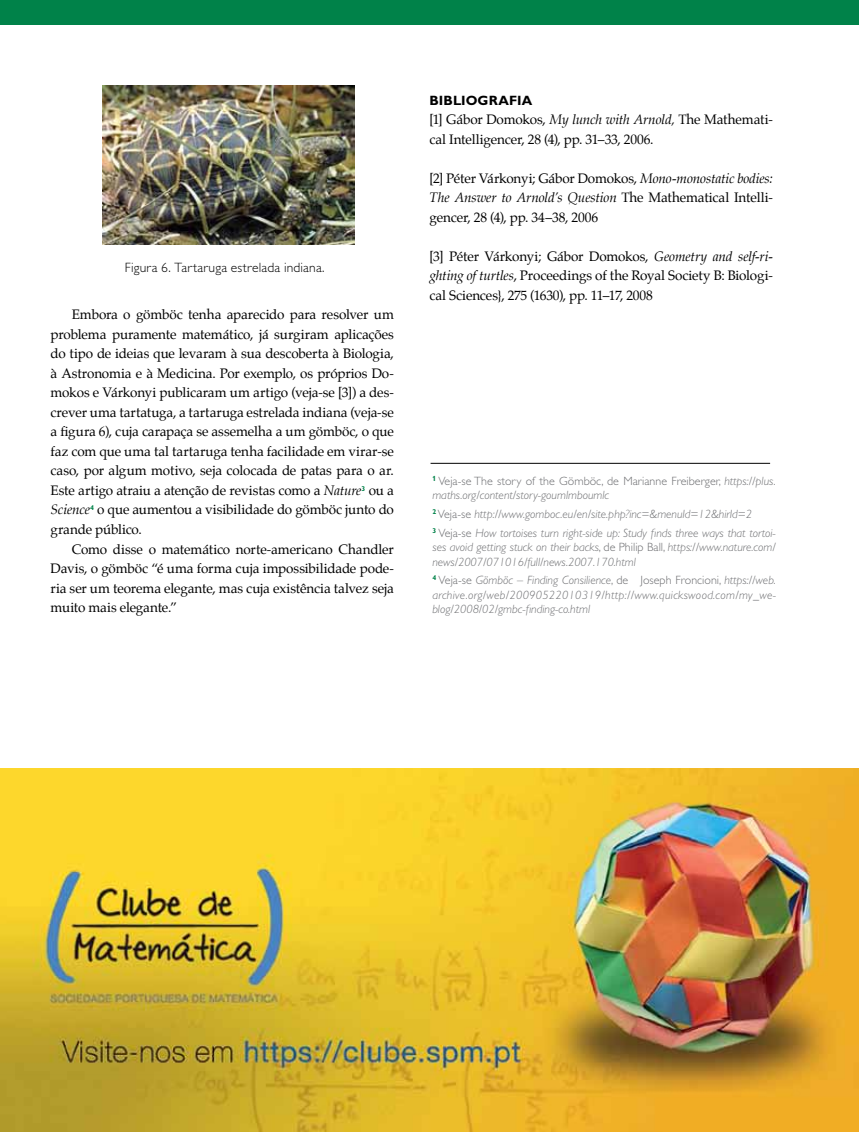
<style>
.page{position:relative;width:859px;height:1132px;background:#fff}
.page>*{position:absolute;margin:0;border:0;box-sizing:border-box;transform-origin:0 0}
.t1{font:13.5px/19.5px "Palatino";letter-spacing:-.01em;color:#000;text-align:justify}
.t2{font:300 13.5px "Gill Sans Std";letter-spacing:.015em;color:#000}
.t3{font:italic 300 12px/14.4px "Gill Sans Std";color:#6d6e71}
.s1{font-style:italic}
.s2{font-family:"Gill Sans Std";font-weight:700}
.s3{font-style:normal}
</style>
<div class="page">
<div style="left:0;top:0;width:859px;height:25px;background:#008249"></div>
<hr style="left:431px;top:463px;width:339px;height:1px;background:#000">
<img style="left:102px;top:85px;width:252px;height:159px">
<img style="left:0;top:768px;width:859px;height:363px">
<p class="t2" style="left:125px;top:260px;width:201px">Figura 6. Tartaruga estrelada indiana.</p>
<p class="t1" style="left:72px;top:305px;width:324px">Embora o gömböc tenha aparecido para resolver um</p>
<p class="t1" style="left:51px;top:324px;width:345px">problema puramente matemático, já surgiram aplicações</p>
<p class="t1" style="left:51px;top:344px;width:345px">do tipo de ideias que levaram à sua descoberta à Biologia,</p>
<p class="t1" style="left:51px;top:363px;width:345px">à Astronomia e à Medicina. Por exemplo, os próprios Do-</p>
<p class="t1" style="left:51px;top:383px;width:345px">mokos e Várkonyi publicaram um artigo (veja-se [3]) a des-</p>
<p class="t1" style="left:51px;top:402px;width:345px">crever uma tartatuga, a tartaruga estrelada indiana (veja-se</p>
<p class="t1" style="left:51px;top:422px;width:345px">a figura 6), cuja carapaça se assemelha a um gömböc, o que</p>
<p class="t1" style="left:51px;top:441px;width:345px">faz com que uma tal tartaruga tenha facilidade em virar-se</p>
<p class="t1" style="left:51px;top:461px;width:345px">caso, por algum motivo, seja colocada de patas para o ar.</p>
<p class="t1" style="left:51px;top:480px;width:345px">Este artigo atraiu a atenção de revistas como a <span class="s1">Nature</span><sup>3</sup> ou a</p>
<p class="t1" style="left:51px;top:500px;width:345px"><span class="s1">Science</span><sup>4</sup> o que aumentou a visibilidade do gömböc junto do</p>
<p class="t1" style="left:51px;top:519px;width:93px">grande público.</p>
<p class="t1" style="left:72px;top:539px;width:324px">Como disse o matemático norte-americano Chandler</p>
<p class="t1" style="left:51px;top:558px;width:345px">Davis, o gömböc “é uma forma cuja impossibilidade pode-</p>
<p class="t1" style="left:51px;top:578px;width:345px">ria ser um teorema elegante, mas cuja existência talvez seja</p>
<p class="t1" style="left:51px;top:597px;width:128px">muito mais elegante.”</p>
<p class="t1" style="left:429px;top:90px;width:345px;text-align:left"><span class="s2">Bibliografia<br></span>[1] Gábor Domokos, <span class="s1">My lunch with Arnold,</span> The Mathemati&shy;cal Intelligencer, 28 (4), pp. 31–33, 2006.</p>
<p class="t1" style="left:429px;top:168px;width:345px">[2] Péter Várkonyi; Gábor Domokos, <span class="s1">Mono-monostatic bodies:<br>The Answer to Arnold’s Question</span> The Mathematical Intelli&shy;gencer, 28 (4), pp. 34–38, 2006</p>
<p class="t1" style="left:429px;top:246px;width:345px">[3] Péter Várkonyi; Gábor Domokos, <span class="s1">Geometry and self-ri&shy;ghting of turtles</span>, Proceedings of the Royal Society B: Biologi&shy;cal Sciences}, 275 (1630), pp. 11–17, 2008</p>
<p class="t3" style="left:432px;top:474px;width:345px"><sup>1</sup> <span class="s3">Veja-se The story of the Gömböc, de Marianne Freiberger,</span> https://plus. maths.org/content/story-goumlmboumlc</p>
<p class="t3" style="left:432px;top:505px;width:345px;line-height:18.6px"><sup>2</sup> <span class="s3">Veja-se</span> http://www.gomboc.eu/en/site.php?inc=&amp;menuId=12&amp;hirId=2<br><sup>3</sup> <span class="s3">Veja-se</span> How tortoises turn right-side up: Study finds three ways that tortoi-</p>
<p class="t3" style="left:432px;top:540px;width:345px">ses avoid getting stuck on their backs<span class="s3">, de Philip Ball,</span> https://www.nature.com/ news/2007/071016/full/news.2007.170.html</p>
<p class="t3" style="left:432px;top:573px;width:345px;text-align:justify"><sup>4</sup> <span class="s3">Veja-se</span> Gömböc – Finding Consilience<span class="s3">, de Joseph Froncioni,</span> https://web. archive.org/web/20090522010319/http://www.quickswood.com/my_we&shy;blog/2008/02/gmbc-finding-co.html</p>
</div>
